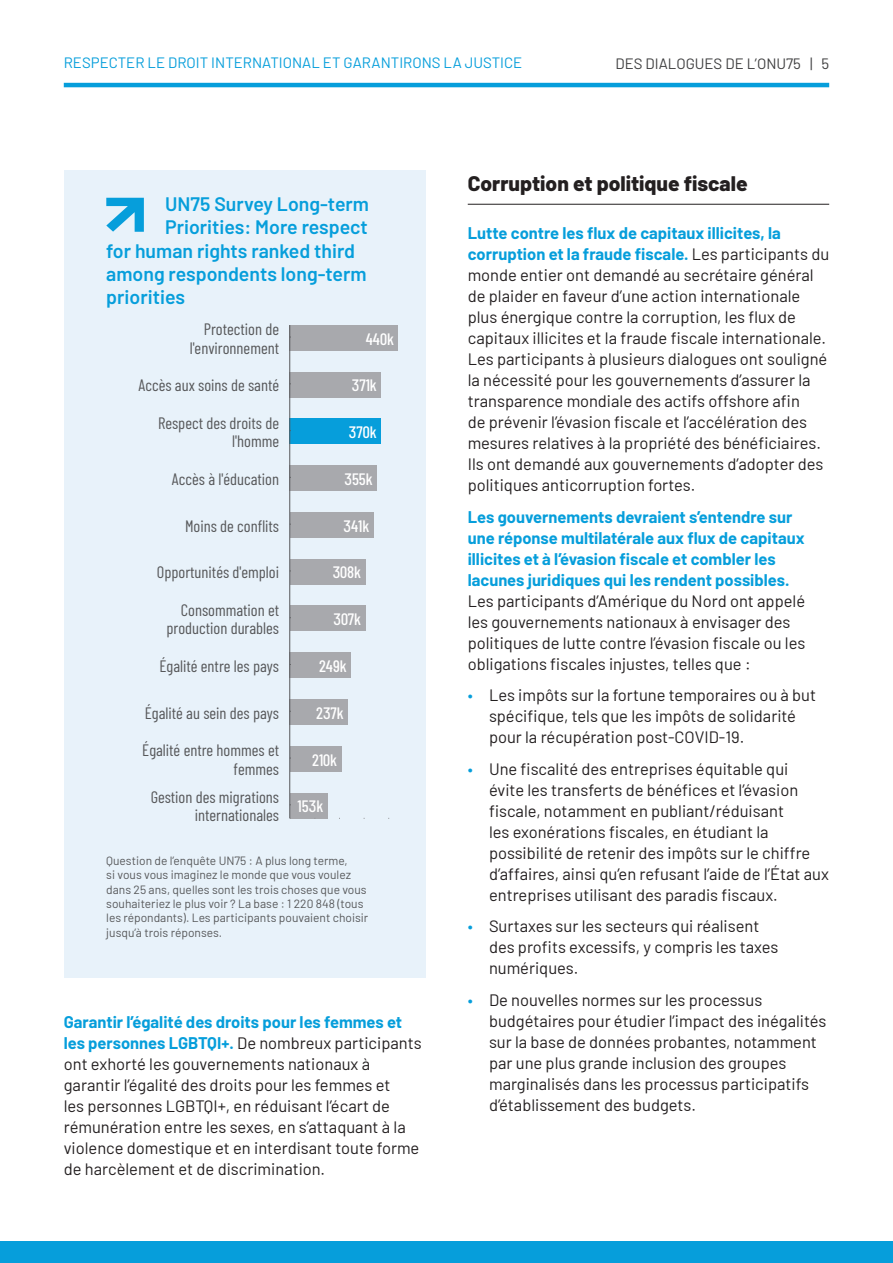
<style>
.page{position:relative;width:893px;height:1263px;background:#fff}
.page>*{position:absolute;margin:0;border:0;box-sizing:border-box;transform-origin:0 0}
.t1{font:800 21px "Barlow";color:#231f20}
.chart_headline{font:600 19.5px "Barlow";color:#069edb}
.body_text{font:16.5px/21px "Barlow";color:#231f20}
.t2{font:16.5px/18.1px "Barlow Condensed";color:#57585a;text-align:right}
.t3{font:500 16.5px "Barlow Condensed";color:#fff}
.t4{font:15px "Barlow";color:#069edb}
.t5{font:15px "Barlow";color:#3e3e3f}
.t6{font:12px/14.4px "Barlow";color:#57585a}
.s1{font-weight:700;color:#069edb}
.s2{color:#069edb}
</style>
<div class="page">
<hr style="left:64px;top:83px;width:765px;height:4px;background:#069edb">
<div style="left:0;top:1242px;width:893px;height:21px;background:#069edb"></div>
<hr style="left:468px;top:204px;width:361px;height:1px;background:#231f20">
<div style="left:64px;top:170px;width:361px;height:808px;background:#e8f2fa"></div>
<div style="left:290px;top:325px;width:108px;height:26px;background:#a8a9ad"></div>
<div style="left:290px;top:372px;width:91px;height:25px;background:#a8a9ad"></div>
<div style="left:290px;top:419px;width:91px;height:25px;background:#069edb"></div>
<div style="left:290px;top:465px;width:87px;height:26px;background:#a8a9ad"></div>
<div style="left:290px;top:512px;width:84px;height:26px;background:#a8a9ad"></div>
<div style="left:290px;top:559px;width:75px;height:25px;background:#a8a9ad"></div>
<div style="left:290px;top:606px;width:75px;height:25px;background:#a8a9ad"></div>
<div style="left:290px;top:652px;width:61px;height:26px;background:#a8a9ad"></div>
<div style="left:290px;top:699px;width:58px;height:26px;background:#a8a9ad"></div>
<div style="left:290px;top:746px;width:51px;height:25px;background:#a8a9ad"></div>
<div style="left:290px;top:793px;width:38px;height:25px;background:#a8a9ad"></div>
<hr style="left:289px;top:325px;width:1px;height:493px;background:#57585a">
<svg style="left:106px;top:198px;width:38px;height:34px"></svg>
<p class="t4" style="left:64px;top:52px;width:460px">RESPECTER LE DROIT INTERNATIONAL ET GARANTIRONS LA JUSTICE</p>
<p class="t5" style="left:615px;top:53px;width:215px">DES DIALOGUES DE L’ONU75 | 5</p>
<p class="chart_headline" style="left:165px;top:190px;width:205px">UN75 Survey Long-term</p>
<p class="chart_headline" style="left:165px;top:213px;width:204px">Priorities: More respect</p>
<p class="chart_headline" style="left:106px;top:236px;width:250px">for human rights ranked third</p>
<p class="chart_headline" style="left:106px;top:260px;width:262px">among respondents long-term</p>
<p class="chart_headline" style="left:106px;top:283px;width:80px">priorities</p>
<p class="t2" style="left:190px;top:320px;width:91px">Protection de l'environnement</p>
<p class="t2" style="left:138px;top:376px;width:143px">Accès aux soins de santé</p>
<p class="t2" style="left:158px;top:414px;width:123px">Respect des droits de l'homme</p>
<p class="t2" style="left:171px;top:469px;width:109px">Accès à l'éducation</p>
<p class="t2" style="left:185px;top:516px;width:96px">Moins de conflits</p>
<p class="t2" style="left:157px;top:563px;width:124px">Opportunités d'emploi</p>
<p class="t2" style="left:166px;top:601px;width:114px">Consommation et production durables</p>
<p class="t2" style="left:159px;top:656px;width:121px">Égalité entre les pays</p>
<p class="t2" style="left:145px;top:703px;width:136px">Égalité au sein des pays</p>
<p class="t2" style="left:142px;top:741px;width:138px">Égalité entre hommes et femmes</p>
<p class="t2" style="left:151px;top:788px;width:130px">Gestion des migrations internationales</p>
<p class="t3" style="left:366px;top:328px;width:30px">440k</p>
<p class="t3" style="left:352px;top:375px;width:27px">371k</p>
<p class="t3" style="left:349px;top:422px;width:29px">370k</p>
<p class="t3" style="left:344px;top:469px;width:30px">355k</p>
<p class="t3" style="left:344px;top:515px;width:27px">341k</p>
<p class="t3" style="left:333px;top:562px;width:30px">308k</p>
<p class="t3" style="left:333px;top:609px;width:29px">307k</p>
<p class="t3" style="left:319px;top:656px;width:29px">249k</p>
<p class="t3" style="left:316px;top:703px;width:29px">237k</p>
<p class="t3" style="left:312px;top:749px;width:27px">210k</p>
<p class="t3" style="left:298px;top:796px;width:27px">153k</p>
<p class="t6" style="left:106px;top:852px;width:263px">Question de l’enquête UN75 : A plus long terme,<br>si vous vous imaginez le monde que vous voulez dans 25 ans, quelles sont les trois choses que vous souhaiteriez le plus voir ? La base : 1 220 848 (tous les répondants). Les participants pouvaient choisir jusqu’à trois réponses.</p>
<p class="body_text" style="left:64px;top:1010px;width:359px"><span class="s1">Garantir l’égalité des droits pour les femmes et les personnes LGBTQI+.</span> De nombreux participants ont exhorté les gouvernements nationaux à garantir l’égalité des droits pour les femmes et<br>les personnes LGBTQI+, en réduisant l’écart de rémunération entre les sexes, en s’attaquant à la violence domestique et en interdisant toute forme de harcèlement et de discrimination.</p>
<h3 class="t1" style="left:468px;top:168px;width:281px">Corruption et politique fiscale</h3>
<p class="body_text" style="left:468px;top:221px;width:363px"><span class="s1">Lutte contre les flux de capitaux illicites, la corruption et la fraude fiscale.</span> Les participants du monde entier ont demandé au secrétaire général de plaider en faveur d’une action internationale plus énergique contre la corruption, les flux de capitaux illicites et la fraude fiscale internationale.<br>Les participants à plusieurs dialogues ont souligné la nécessité pour les gouvernements d’assurer la transparence mondiale des actifs offshore afin<br>de prévenir l’évasion fiscale et l’accélération des mesures relatives à la propriété des bénéficiaires.<br>Ils ont demandé aux gouvernements d’adopter des politiques anticorruption fortes.</p>
<p class="body_text" style="left:468px;top:505px;width:339px"><span class="s1">Les gouvernements devraient s’entendre sur une réponse multilatérale aux flux de capitaux illicites et à l’évasion fiscale et combler les lacunes juridiques qui les rendent possibles.<br></span>Les participants d’Amérique du Nord ont appelé les gouvernements nationaux à envisager des politiques de lutte contre l’évasion fiscale ou les obligations fiscales injustes, telles que :</p>
<p class="body_text" style="left:489px;top:683px;width:329px;text-indent:-21px"><span class="s2">•</span> Les impôts sur la fortune temporaires ou à but spécifique, tels que les impôts de solidarité pour la récupération post-COVID-19.</p>
<p class="body_text" style="left:489px;top:757px;width:341px;text-indent:-21px"><span class="s2">•</span> Une fiscalité des entreprises équitable qui<br>évite les transferts de bénéfices et l’évasion fiscale, notamment en publiant/réduisant<br>les exonérations fiscales, en étudiant la possibilité de retenir des impôts sur le chiffre d’affaires, ainsi qu’en refusant l’aide de l’État aux entreprises utilisant des paradis fiscaux.</p>
<p class="body_text" style="left:489px;top:914px;width:291px;text-indent:-21px"><span class="s2">•</span> Surtaxes sur les secteurs qui réalisent des profits excessifs, y compris les taxes numériques.</p>
<p class="body_text" style="left:489px;top:988px;width:339px;text-indent:-21px"><span class="s2">•</span> De nouvelles normes sur les processus budgétaires pour étudier l’impact des inégalités sur la base de données probantes, notamment par une plus grande inclusion des groupes marginalisés dans les processus participatifs d’établissement des budgets.</p>
</div>
